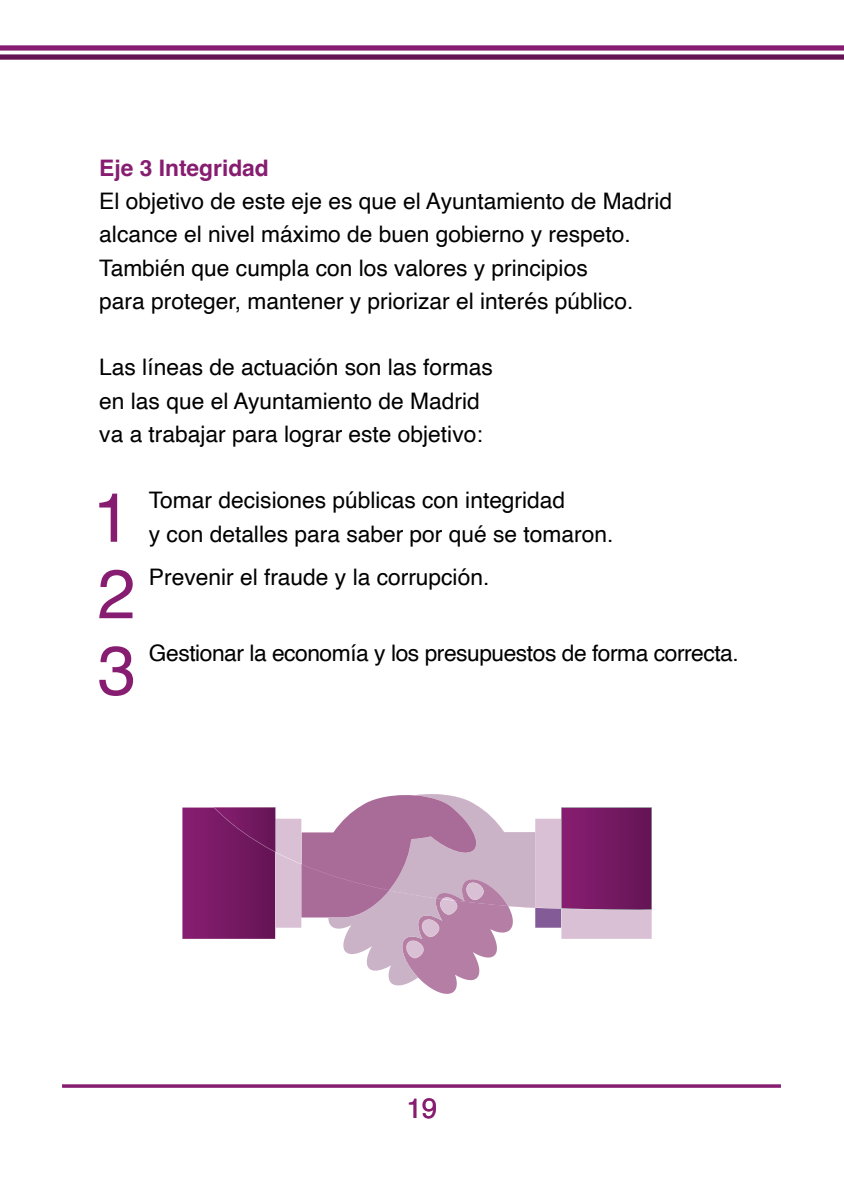
<style>
.page{position:relative;width:844px;height:1191px;background:#fff}
.page>*{position:absolute;margin:0;border:0;box-sizing:border-box;transform-origin:0 0}
.t1{font:69.12px "Helvetica";color:#871d70}
.t2{font:28px "Helvetica";color:#871d70}
.t3{font:22.75px/33.2px "Helvetica";color:#000}
.t4{font:22.75px "Helvetica";letter-spacing:-.02em;color:#000}
.t5{font:700 22.75px "Helvetica";color:#871d70}
</style>
<div class="page">
<hr style="left:62px;top:1084px;width:718px;height:3px;background:#871d70">
<div style="left:0;top:45px;width:843px;height:6px;background:#871d70"></div>
<div style="left:0;top:54px;width:843px;height:6px;background:#641354"></div>
<svg style="left:182px;top:794px;width:469px;height:200px"></svg>
<p class="t5" style="left:99px;top:154px;width:171px">Eje 3 Integridad</p>
<p class="t3" style="left:99px;top:185px;width:574px">El objetivo de este eje es que el Ayuntamiento de Madrid alcance el nivel máximo de buen gobierno y respeto.<br>También que cumpla con los valores y principios<br>para proteger, mantener y priorizar el interés público.</p>
<p class="t3" style="left:99px;top:351px;width:395px">Las líneas de actuación son las formas en las que el Ayuntamiento de Madrid va a trabajar para lograr este objetivo:</p>
<h1 class="t1" style="left:93px;top:464px;width:40px">1</h1>
<p class="t3" style="left:149px;top:484px;width:466px">Tomar decisiones públicas con integridad<br>y con detalles para saber por qué se tomaron.</p>
<h1 class="t1" style="left:97px;top:540px;width:40px">2</h1>
<p class="t3" style="left:149px;top:561px;width:342px">Prevenir el fraude y la corrupción.</p>
<h1 class="t1" style="left:98px;top:617px;width:40px">3</h1>
<p class="t4" style="left:149px;top:636px;width:591px">Gestionar la economía y los presupuestos de forma correcta.</p>
<p class="t2" style="left:406px;top:1086px;width:33px">19</p>
</div>
